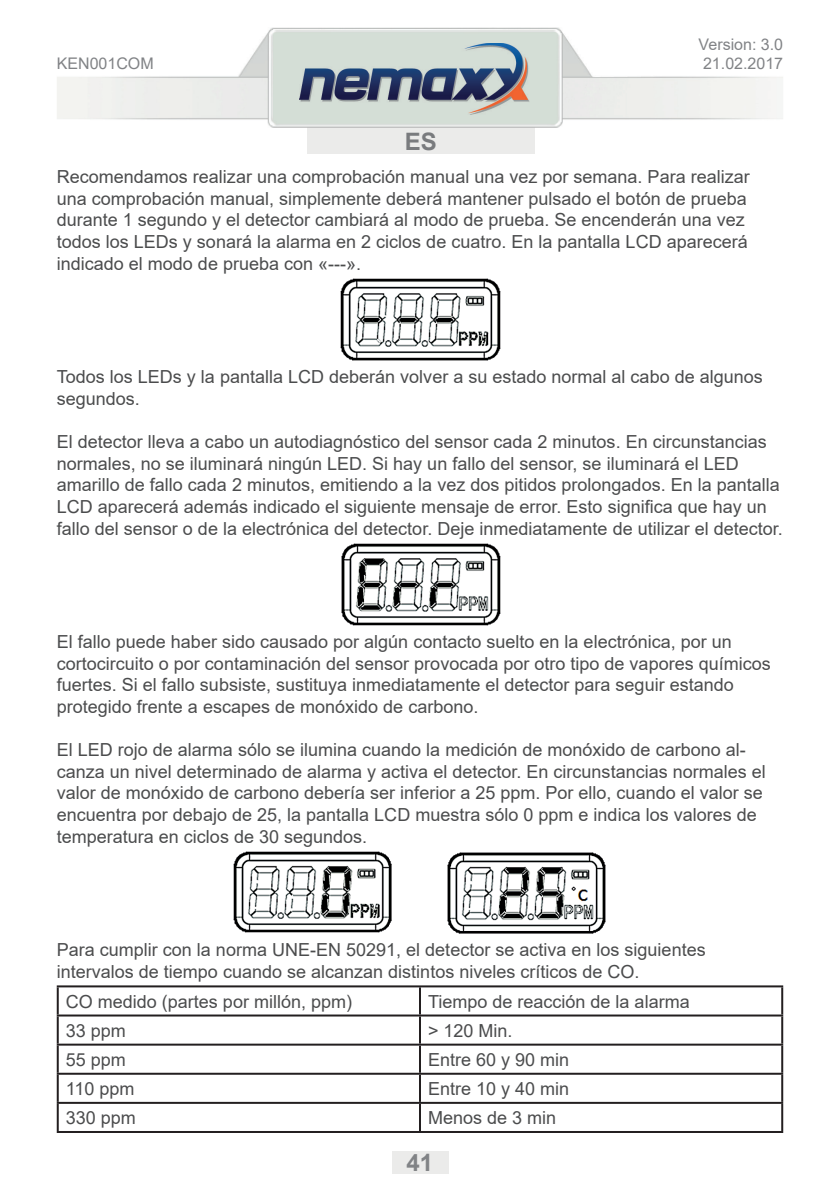
<style>
.page{position:relative;width:840px;height:1191px;background:#fff}
.page>*{position:absolute;margin:0;border:0;box-sizing:border-box;transform-origin:0 0}
.t1{font:700 24px "Arial";color:#818386}
.t2{font:700 24px "Arial";color:#797b7e}
.t3{font:18px/21.6px "Arial";color:#4b4c4d}
.t4{font:16px "Arial";color:#818386}
</style>
<div class="page">
<div style="left:307px;top:125px;width:227px;height:29px;background:#ebebea"></div>
<img style="left:57px;top:27px;width:725px;height:101px">
<img style="left:300px;top:43px;width:229px;height:71px">
<div style="left:391px;top:1151px;width:57px;height:23px;background:#ebebea"></div>
<img style="left:340px;top:278px;width:161px;height:83px">
<img style="left:233px;top:851px;width:159px;height:82px">
<img style="left:447px;top:852px;width:159px;height:82px">
<img style="left:341px;top:543px;width:160px;height:83px">
<hr style="left:57px;top:985px;width:363px;height:2px;background:#231f20">
<hr style="left:57px;top:987px;width:2px;height:27px;background:#231f20">
<hr style="left:420px;top:985px;width:362px;height:2px;background:#231f20">
<hr style="left:419px;top:987px;width:2px;height:27px;background:#231f20">
<hr style="left:780px;top:987px;width:2px;height:27px;background:#231f20">
<hr style="left:57px;top:1014px;width:363px;height:2px;background:#231f20">
<hr style="left:57px;top:1016px;width:2px;height:27px;background:#231f20">
<hr style="left:420px;top:1014px;width:362px;height:2px;background:#231f20">
<hr style="left:419px;top:1016px;width:2px;height:27px;background:#231f20">
<hr style="left:780px;top:1016px;width:2px;height:27px;background:#231f20">
<hr style="left:57px;top:1043px;width:363px;height:2px;background:#231f20">
<hr style="left:57px;top:1045px;width:2px;height:27px;background:#231f20">
<hr style="left:420px;top:1043px;width:362px;height:2px;background:#231f20">
<hr style="left:419px;top:1045px;width:2px;height:27px;background:#231f20">
<hr style="left:780px;top:1045px;width:2px;height:27px;background:#231f20">
<hr style="left:57px;top:1072px;width:363px;height:2px;background:#231f20">
<hr style="left:57px;top:1074px;width:2px;height:27px;background:#231f20">
<hr style="left:420px;top:1072px;width:362px;height:2px;background:#231f20">
<hr style="left:419px;top:1074px;width:2px;height:27px;background:#231f20">
<hr style="left:780px;top:1074px;width:2px;height:27px;background:#231f20">
<hr style="left:57px;top:1101px;width:363px;height:2px;background:#231f20">
<hr style="left:57px;top:1103px;width:2px;height:28px;background:#231f20">
<hr style="left:420px;top:1101px;width:362px;height:2px;background:#231f20">
<hr style="left:419px;top:1103px;width:2px;height:28px;background:#231f20">
<hr style="left:780px;top:1103px;width:2px;height:28px;background:#231f20">
<hr style="left:57px;top:1131px;width:363px;height:2px;background:#231f20">
<hr style="left:420px;top:1131px;width:362px;height:2px;background:#231f20">
<p class="t4" style="left:698px;top:33px;width:86px">Version: 3.0</p>
<p class="t4" style="left:57px;top:52px;width:98px">KEN001COM</p>
<p class="t4" style="left:702px;top:52px;width:82px">21.02.2017</p>
<h1 class="t2" style="left:404px;top:125px;width:34px">ES</h1>
<p class="t3" style="left:57px;top:166px;width:694px">Recomendamos realizar una comprobación manual una vez por semana. Para realizar una comprobación manual, simplemente deberá mantener pulsado el botón de prueba durante 1 segundo y el detector cambiará al modo de prueba. Se encenderán una vez todos los LEDs y sonará la alarma en 2 ciclos de cuatro. En la pantalla LCD aparecerá indicado el modo de prueba con «---».</p>
<p class="t3" style="left:57px;top:366px;width:707px">Todos los LEDs y la pantalla LCD deberán volver a su estado normal al cabo de algunos segundos.</p>
<p class="t3" style="left:57px;top:431px;width:727px">El detector lleva a cabo un autodiagnóstico del sensor cada 2 minutos. En circunstancias normales, no se iluminará ningún LED. Si hay un fallo del sensor, se iluminará el LED amarillo de fallo cada 2 minutos, emitiendo a la vez dos pitidos prolongados. En la pantalla LCD aparecerá además indicado el siguiente mensaje de error. Esto significa que hay un fallo del sensor o de la electrónica del detector. Deje inmediatamente de utilizar el detector.</p>
<p class="t3" style="left:57px;top:631px;width:715px">El fallo puede haber sido causado por algún contacto suelto en la electrónica, por un cortocircuito o por contaminación del sensor provocada por otro tipo de vapores químicos fuertes. Si el fallo subsiste, sustituya inmediatamente el detector para seguir estando protegido frente a escapes de monóxido de carbono.</p>
<p class="t3" style="left:57px;top:739px;width:710px">El LED rojo de alarma sólo se ilumina cuando la medición de monóxido de carbono al&shy;canza un nivel determinado de alarma y activa el detector. En circunstancias normales el valor de monóxido de carbono debería ser inferior a 25 ppm. Por ello, cuando el valor se encuentra por debajo de 25, la pantalla LCD muestra sólo 0 ppm e indica los valores de temperatura en ciclos de 30 segundos.</p>
<p class="t3" style="left:57px;top:939px;width:650px">Para cumplir con la norma UNE-EN 50291, el detector se activa en los siguientes intervalos de tiempo cuando se alcanzan distintos niveles críticos de CO.</p>
<p class="t3" style="left:66px;top:990px;width:288px">CO medido (partes por millón, ppm)</p>
<p class="t3" style="left:428px;top:990px;width:263px">Tiempo de reacción de la alarma</p>
<p class="t3" style="left:66px;top:1019px;width:62px">33 ppm</p>
<p class="t3" style="left:428px;top:1019px;width:86px">&gt; 120 Min.</p>
<p class="t3" style="left:66px;top:1048px;width:62px">55 ppm</p>
<p class="t3" style="left:428px;top:1048px;width:143px">Entre 60 y 90 min</p>
<p class="t3" style="left:66px;top:1077px;width:70px">110 ppm</p>
<p class="t3" style="left:428px;top:1077px;width:143px">Entre 10 y 40 min</p>
<p class="t3" style="left:66px;top:1106px;width:72px">330 ppm</p>
<p class="t3" style="left:428px;top:1106px;width:130px">Menos de 3 min</p>
<h1 class="t1" style="left:406px;top:1146px;width:28px">41</h1>
</div>
